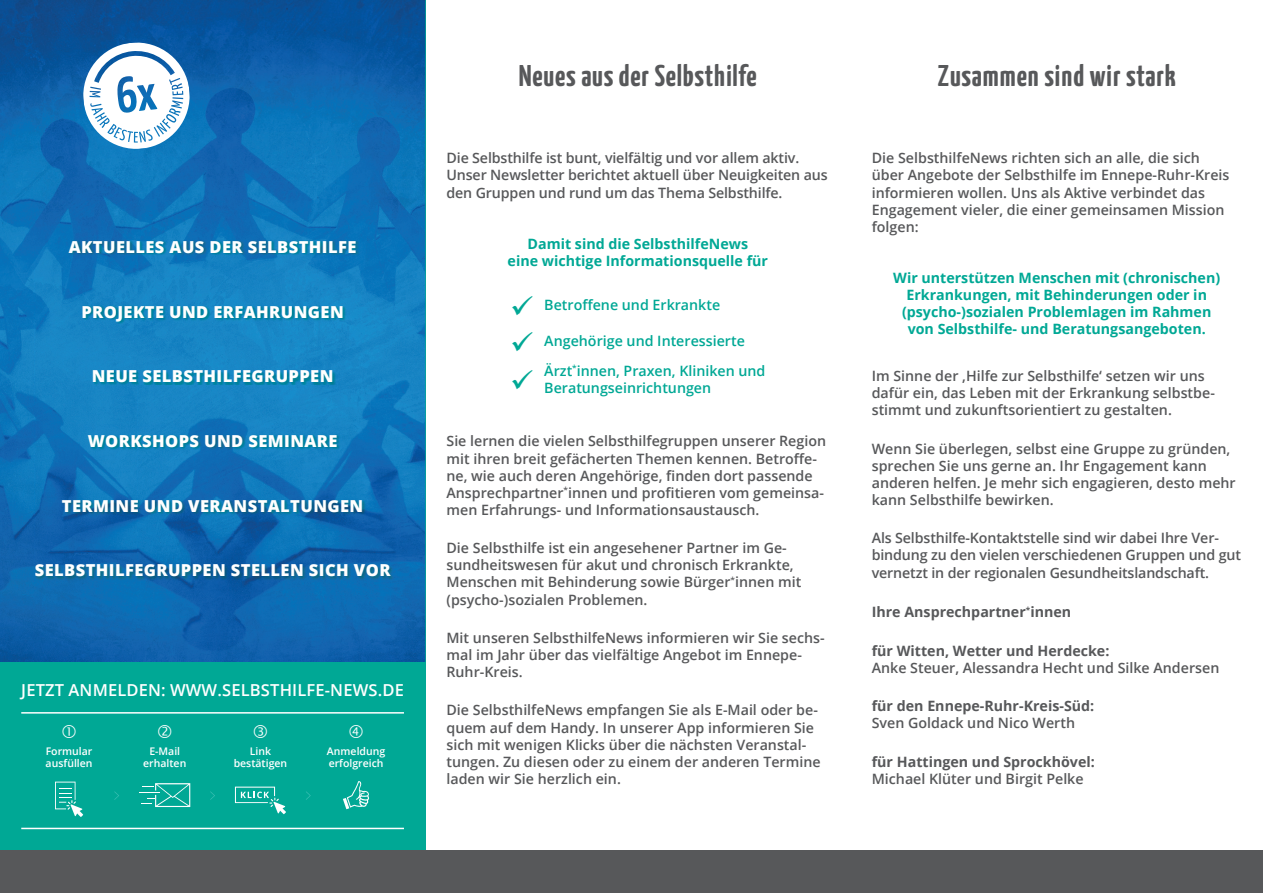
<style>
.page{position:relative;width:1263px;height:893px;background:#fff}
.page>*{position:absolute;margin:0;border:0;box-sizing:border-box;transform-origin:0 0}
.t1{font:700 30px "Yanone Kaffeesatz";letter-spacing:.025em;color:#57585a}
.t2{font:800 16.5px "Open Sans";letter-spacing:.025em;color:#fff}
.t3{font:600 16.5px "Open Sans";letter-spacing:.01em;color:#fff}
.t4{font:600 14.25px/17.1px "Open Sans";color:#57585a}
.t5{font:700 14.25px/17.1px "Open Sans";color:#00a895;text-align:center}
.t6{font:700 14.25px "Open Sans";color:#57585a}
.t7{font:600 14.25px/17.1px "Open Sans";color:#00a895}
.t8{font:600 10.5px/12.6px "Open Sans";color:#fff}
</style>
<div class="page">
<img style="left:0;top:0;width:425px;height:662px">
<div style="left:0;top:662px;width:425px;height:188px;background:#00a895"></div>
<img style="left:35px;top:240px;width:359px;height:340px">
<div style="left:0;top:850px;width:1263px;height:43px;background:#57585a"></div>
<svg style="left:81px;top:40px;width:111px;height:112px"></svg>
<hr style="left:21px;top:712px;width:383px;height:2px;background:#fff">
<svg style="left:55px;top:782px;width:28px;height:35px"></svg>
<svg style="left:139px;top:783px;width:51px;height:24px"></svg>
<svg style="left:235px;top:787px;width:51px;height:27px"></svg>
<svg style="left:343px;top:781px;width:26px;height:28px"></svg>
<svg style="left:210px;top:791px;width:5px;height:9px"></svg>
<svg style="left:114px;top:791px;width:5px;height:9px"></svg>
<svg style="left:306px;top:791px;width:5px;height:9px"></svg>
<hr style="left:21px;top:828px;width:383px;height:1px;background:#fff">
<p class="t2" style="left:69px;top:234px;width:289px">AKTUELLES AUS DER SELBSTHILFE</p>
<p class="t2" style="left:81px;top:299px;width:264px">PROJEKTE UND ERFAHRUNGEN</p>
<p class="t2" style="left:92px;top:364px;width:243px">NEUE SELBSTHILFEGRUPPEN</p>
<p class="t2" style="left:88px;top:428px;width:251px">WORKSHOPS UND SEMINARE</p>
<p class="t2" style="left:62px;top:493px;width:303px">TERMINE UND VERANSTALTUNGEN</p>
<p class="t2" style="left:35px;top:558px;width:357px">SELBSTHILFEGRUPPEN STELLEN SICH VOR</p>
<p class="t3" style="left:21px;top:679px;width:384px">JETZT ANMELDEN: WWW.SELBSTHILFE-NEWS.DE</p>
<p class="t8" style="left:46px;top:744px;width:48px">Formular ausfüllen</p>
<p class="t8" style="left:143px;top:744px;width:45px;text-align:center">E-Mail erhalten</p>
<p class="t8" style="left:234px;top:744px;width:55px;text-align:center">Link bestätigen</p>
<p class="t8" style="left:327px;top:744px;width:60px">Anmeldung erfolgreich</p>
<h1 class="t1" style="left:519px;top:53px;width:240px">Neues aus der Selbsthilfe</h1>
<h1 class="t1" style="left:938px;top:53px;width:239px">Zusammen sind wir stark</h1>
<p class="t4" style="left:446px;top:149px;width:383px">Die Selbsthilfe ist bunt, vielfältig und vor allem aktiv.<br>Unser Newsletter berichtet aktuell über Neuigkeiten aus den Gruppen und rund um das Thema Selbsthilfe.</p>
<p class="t5" style="left:508px;top:235px;width:262px">Damit sind die SelbsthilfeNews<br>eine wichtige Informationsquelle für</p>
<p class="t7" style="left:510px;top:296px;width:211px">✓ Betroffene und Erkrankte</p>
<p class="t7" style="left:510px;top:332px;width:236px">✓ Angehörige und Interessierte</p>
<p class="t7" style="left:544px;top:362px;width:223px">Ärzt<sup>*</sup>innen, Praxen, Kliniken und<br>Beratungseinrichtungen</p>
<p class="t4" style="left:446px;top:432px;width:381px">Sie lernen die vielen Selbsthilfegruppen unserer Region mit ihren breit gefächerten Themen kennen. Betroffe&shy;ne, wie auch deren Angehörige, finden dort passende Ansprechpartner<sup>*</sup>innen und profitieren vom gemeinsa&shy;men Erfahrungs- und Informationsaustausch.</p>
<p class="t4" style="left:446px;top:539px;width:356px">Die Selbsthilfe ist ein angesehener Partner im Ge&shy;sundheitswesen für akut und chronisch Erkrankte, Menschen mit Behinderung sowie Bürger<sup>*</sup>innen mit (psycho-)sozialen Problemen.</p>
<p class="t4" style="left:446px;top:629px;width:380px">Mit unseren SelbsthilfeNews informieren wir Sie sechs&shy;mal im Jahr über das vielfältige Angebot im Ennepe-<br>Ruhr-Kreis.</p>
<p class="t4" style="left:446px;top:701px;width:376px">Die SelbsthilfeNews empfangen Sie als E-Mail oder be&shy;quem auf dem Handy. In unserer App informieren Sie sich mit wenigen Klicks über die nächsten Veranstal&shy;tungen. Zu diesen oder zu einem der anderen Termine laden wir Sie herzlich ein.</p>
<p class="t4" style="left:872px;top:149px;width:359px">Die SelbsthilfeNews richten sich an alle, die sich über Angebote der Selbsthilfe im Ennepe-Ruhr-Kreis informieren wollen. Uns als Aktive verbindet das Engagement vieler, die einer gemeinsamen Mission folgen:</p>
<p class="t5" style="left:893px;top:269px;width:328px">Wir unterstützen Menschen mit (chronischen)<br>Erkrankungen, mit Behinderungen oder in (psycho-)sozialen Problemlagen im Rahmen von Selbsthilfe- und Beratungsangeboten.</p>
<p class="t4" style="left:872px;top:367px;width:345px">Im Sinne der ‚Hilfe zur Selbsthilfe‘ setzen wir uns dafür ein, das Leben mit der Erkrankung selbstbe&shy;stimmt und zukunftsorientiert zu gestalten.</p>
<p class="t4" style="left:872px;top:440px;width:365px">Wenn Sie überlegen, selbst eine Gruppe zu gründen, sprechen Sie uns gerne an. Ihr Engagement kann anderen helfen. Je mehr sich engagieren, desto mehr kann Selbsthilfe bewirken.</p>
<p class="t4" style="left:872px;top:529px;width:371px">Als Selbsthilfe-Kontaktstelle sind wir dabei Ihre Ver&shy;bindung zu den vielen verschiedenen Gruppen und gut vernetzt in der regionalen Gesundheitslandschaft.</p>
<p class="t6" style="left:872px;top:602px;width:201px">Ihre Ansprechpartner<sup>*</sup>innen</p>
<p class="t6" style="left:872px;top:641px;width:239px">für Witten, Wetter und Herdecke:</p>
<p class="t4" style="left:872px;top:659px;width:349px">Anke Steuer, Alessandra Hecht und Silke Andersen</p>
<p class="t6" style="left:872px;top:696px;width:224px">für den Ennepe-Ruhr-Kreis-Süd:</p>
<p class="t4" style="left:872px;top:714px;width:205px">Sven Goldack und Nico Werth</p>
<p class="t6" style="left:872px;top:751px;width:225px">für Hattingen und Sprockhövel:</p>
<p class="t4" style="left:872px;top:770px;width:213px">Michael Klüter und Birgit Pelke</p>
</div>
